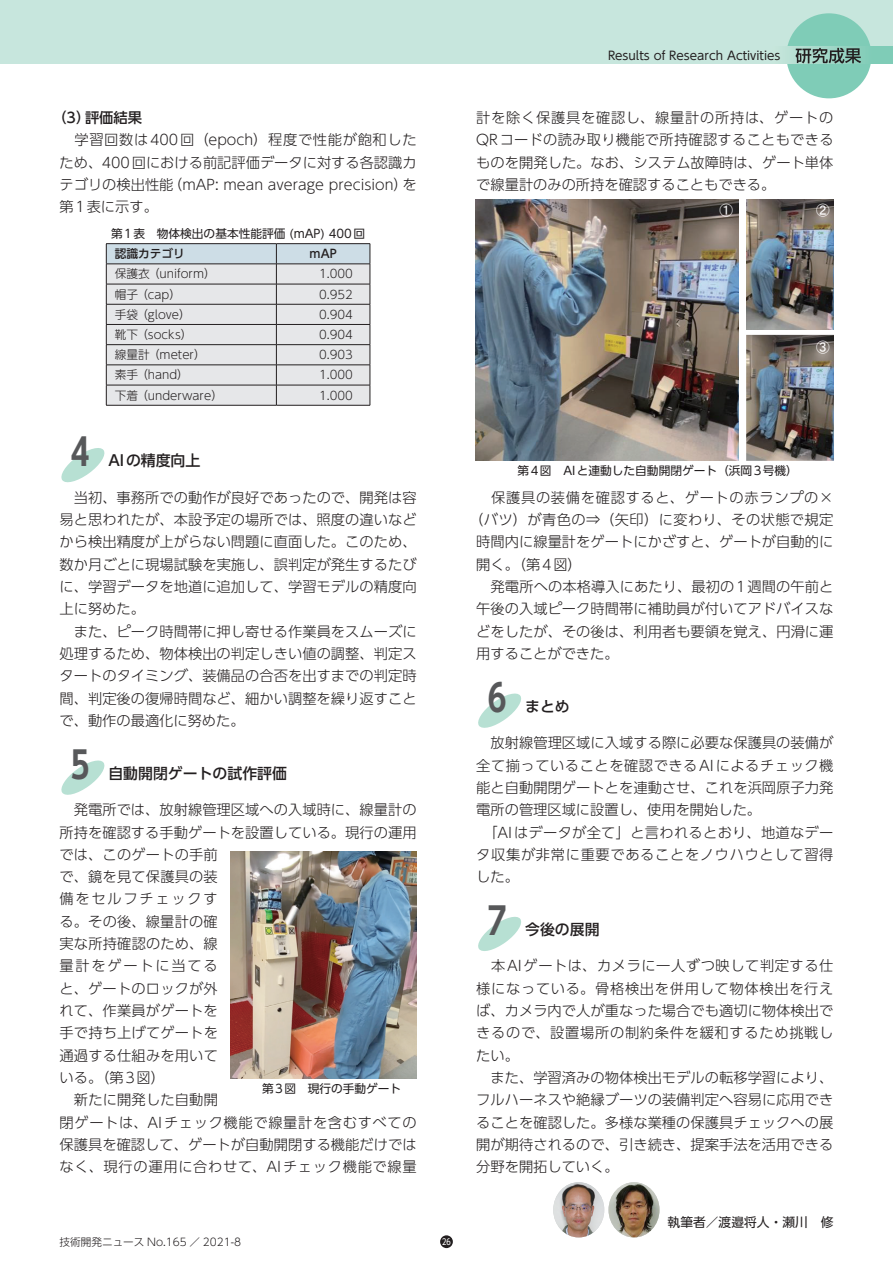
<style>
.page{position:relative;width:893px;height:1263px;background:#fff}
.page>*{position:absolute;margin:0;border:0;box-sizing:border-box;transform-origin:0 0}
.t1{font:700 37.2px "UD Shin Go Pro De";color:#57585a}
.t2{font:500 14.85px "UD Shin Go Pro";color:#231f20}
.t3{font:300 14.25px/22.4px "UD Shin Go Pro";letter-spacing:.005em;color:#231f20}
.t4{font:300 14.25px "UD Shin Go Pro";letter-spacing:.025em;color:#231f20}
.t5{font:300 14.25px "UD Shin Go Pro";letter-spacing:.05em;color:#231f20}
.t6{font:500 14.25px "UD Shin Go Pro";color:#231f20}
.t7{font:13.5px "MS Gothic";color:#fff}
.t8{font:12.75px "UD Shin Go Pro";color:#231f20}
.t9{font:11.85px "UD Shin Go Pro";color:#231f20}
.t10{font:300 11.7px "UD Shin Go Pro";color:#231f20}
.t11{font:11.7px "UD Shin Go Pro";color:#231f20}
.t12{font:500 11.7px "UD Shin Go Pro";color:#231f20}
.t13{font:300 10.65px "UD Shin Go Pro";color:#231f20}
.t14{font:8.55px "UD Shin Go Pro";color:#fff}
</style>
<div class="page">
<div style="left:0;top:0;width:893px;height:64px;background:#c7e6dd"></div>
<div style="left:786px;top:13px;width:85px;height:85px;background:#7fccb7;border-radius:50%"></div>
<svg style="left:786px;top:47px;width:107px;height:17px"></svg>
<svg style="left:795px;top:48px;width:66px;height:15px"></svg>
<div style="left:440px;top:1235px;width:13px;height:13px;background:#231f20;border-radius:50%"></div>
<img style="left:553px;top:1182px;width:51px;height:55px">
<img style="left:608px;top:1182px;width:51px;height:55px">
<hr style="left:106px;top:243px;width:170px;height:1px;background:#231f20">
<hr style="left:276px;top:243px;width:94px;height:1px;background:#231f20">
<svg style="left:106px;top:244px;width:265px;height:161px"></svg>
<hr style="left:106px;top:405px;width:170px;height:1px;background:#231f20">
<hr style="left:276px;top:405px;width:94px;height:1px;background:#231f20">
<svg style="left:61px;top:448px;width:44px;height:35px"></svg>
<svg style="left:61px;top:760px;width:44px;height:35px"></svg>
<img style="left:476px;top:200px;width:262px;height:261px">
<img style="left:746px;top:200px;width:88px;height:130px">
<img style="left:746px;top:335px;width:88px;height:126px">
<svg style="left:478px;top:693px;width:43px;height:35px"></svg>
<svg style="left:478px;top:916px;width:43px;height:35px"></svg>
<img style="left:231px;top:852px;width:186px;height:227px">
<p class="t6" style="left:60px;top:106px;width:84px">(3)評価結果</p>
<p class="t3" style="left:60px;top:128px;width:359px;text-align:justify">　学習回数は400回（epoch）程度で性能が飽和したため、400回における前記評価データに対する各認識カテゴリの検出性能(mAP: mean average precision)を第1表に示す。</p>
<p class="t11" style="left:111px;top:224px;width:255px">第1表　物体検出の基本性能評価 (mAP) 400回</p>
<p class="t12" style="left:115px;top:244px;width:72px">認識カテゴリ</p>
<p class="t12" style="left:310px;top:244px;width:29px">mAP</p>
<p class="t10" style="left:115px;top:264px;width:97px">保護衣 (uniform)</p>
<p class="t10" style="left:319px;top:264px;width:35px">1.000</p>
<p class="t10" style="left:115px;top:285px;width:62px">帽子 (cap)</p>
<p class="t10" style="left:319px;top:285px;width:35px">0.952</p>
<p class="t10" style="left:115px;top:305px;width:72px">手袋 (glove)</p>
<p class="t10" style="left:319px;top:305px;width:35px">0.904</p>
<p class="t10" style="left:115px;top:325px;width:73px">靴下 (socks)</p>
<p class="t10" style="left:319px;top:325px;width:35px">0.904</p>
<p class="t10" style="left:115px;top:345px;width:87px">線量計 (meter)</p>
<p class="t10" style="left:319px;top:345px;width:35px">0.903</p>
<p class="t10" style="left:115px;top:365px;width:70px">素手 (hand)</p>
<p class="t10" style="left:319px;top:365px;width:35px">1.000</p>
<p class="t10" style="left:115px;top:386px;width:104px">下着 (underware)</p>
<p class="t10" style="left:319px;top:386px;width:35px">1.000</p>
<h1 class="t1" style="left:71px;top:422px;width:20px">4</h1>
<p class="t2" style="left:108px;top:448px;width:93px">AIの精度向上</p>
<p class="t3" style="left:60px;top:485px;width:359px">　当初、事務所での動作が良好であったので、開発は容易と思われたが、本設予定の場所では、照度の違いなどから検出精度が上がらない問題に直面した。このため、数か月ごとに現場試験を実施し、誤判定が発生するたびに、学習データを地道に追加して、学習モデルの精度向上に努めた。<br>　また、ピーク時間帯に押し寄せる作業員をスムーズに処理するため、物体検出の判定しきい値の調整、判定スタートのタイミング、装備品の合否を出すまでの判定時間、判定後の復帰時間など、細かい調整を繰り返すことで、動作の最適化に努めた。</p>
<h1 class="t1" style="left:71px;top:734px;width:20px">5</h1>
<p class="t2" style="left:108px;top:761px;width:180px">自動開閉ゲートの試作評価</p>
<p class="t3" style="left:60px;top:798px;width:359px">　発電所では、放射線管理区域への入域時に、線量計の所持を確認する手動ゲートを設置している。現行の運用では、このゲートの手前<br>で、鏡を見て保護具の装<br>備をセルフチェックす<br>る。その後、線量計の確<br>実な所持確認のため、線<br>量計をゲートに当てる<br>と、ゲートのロックが外<br>れて、作業員がゲートを<br>手で持ち上げてゲートを<br>通過する仕組みを用いて<br>いる。（第3図）<br>　新たに開発した自動開<br>閉ゲートは、AIチェック機能で線量計を含むすべての保護具を確認して、ゲートが自動開閉する機能だけではなく、現行の運用に合わせて、AIチェック機能で線量</p>
<p class="t11" style="left:262px;top:1079px;width:141px">第3図　現行の手動ゲート</p>
<p class="t13" style="left:60px;top:1233px;width:183px">技術開発ニュース No.165 ／ 2021-8</p>
<p class="t14" style="left:442px;top:1235px;width:10px">26</p>
<p class="t9" style="left:608px;top:46px;width:174px">Results of Research Activities</p>
<p class="t3" style="left:476px;top:106px;width:359px;text-align:justify">計を除く保護具を確認し、線量計の所持は、ゲートのQRコードの読み取り機能で所持確認することもできるものを開発した。なお、システム故障時は、ゲート単体で線量計のみの所持を確認することもできる。</p>
<p class="t7" style="left:720px;top:203px;width:15px">①</p>
<p class="t7" style="left:816px;top:203px;width:15px">②</p>
<p class="t7" style="left:816px;top:340px;width:15px">③</p>
<p class="t11" style="left:518px;top:461px;width:282px">第4図　AIと連動した自動開閉ゲート（浜岡3号機）</p>
<p class="t5" style="left:476px;top:486px;width:359px">　保護具の装備を確認すると、ゲートの赤ランプの×</p>
<p class="t4" style="left:469px;top:508px;width:366px">（バツ）が青色の⇒（矢印）に変わり、その状態で規定</p>
<p class="t3" style="left:476px;top:530px;width:359px">時間内に線量計をゲートにかざすと、ゲートが自動的に</p>
<p class="t3" style="left:476px;top:552px;width:107px">開く。（第4図）</p>
<p class="t3" style="left:476px;top:575px;width:359px">　発電所への本格導入にあたり、最初の1週間の午前と</p>
<p class="t3" style="left:476px;top:597px;width:359px">午後の入域ピーク時間帯に補助員が付いてアドバイスな</p>
<p class="t3" style="left:476px;top:619px;width:359px">どをしたが、その後は、利用者も要領を覚え、円滑に運</p>
<p class="t3" style="left:476px;top:642px;width:144px">用することができた。</p>
<h1 class="t1" style="left:488px;top:667px;width:20px">6</h1>
<p class="t2" style="left:525px;top:694px;width:46px">まとめ</p>
<p class="t3" style="left:476px;top:731px;width:359px">　放射線管理区域に入域する際に必要な保護具の装備が全て揃っていることを確認できるAIによるチェック機能と自動開閉ゲートとを連動させ、これを浜岡原子力発電所の管理区域に設置し、使用を開始した。<br>　「AIはデータが全て」と言われるとおり、地道なデータ収集が非常に重要であることをノウハウとして習得した。</p>
<h1 class="t1" style="left:488px;top:890px;width:20px">7</h1>
<p class="t2" style="left:525px;top:917px;width:76px">今後の展開</p>
<p class="t3" style="left:476px;top:954px;width:359px">　本AIゲートは、カメラに一人ずつ映して判定する仕様になっている。骨格検出を併用して物体検出を行えば、カメラ内で人が重なった場合でも適切に物体検出できるので、設置場所の制約条件を緩和するため挑戦したい。<br>　また、学習済みの物体検出モデルの転移学習により、フルハーネスや絶縁ブーツの装備判定へ容易に応用できることを確認した。多様な業種の保護具チェックへの展開が期待されるので、引き続き、提案手法を活用できる分野を開拓していく。</p>
<p class="t8" style="left:668px;top:1212px;width:167px">執筆者／渡邉将人・瀬川　修</p>
</div>
